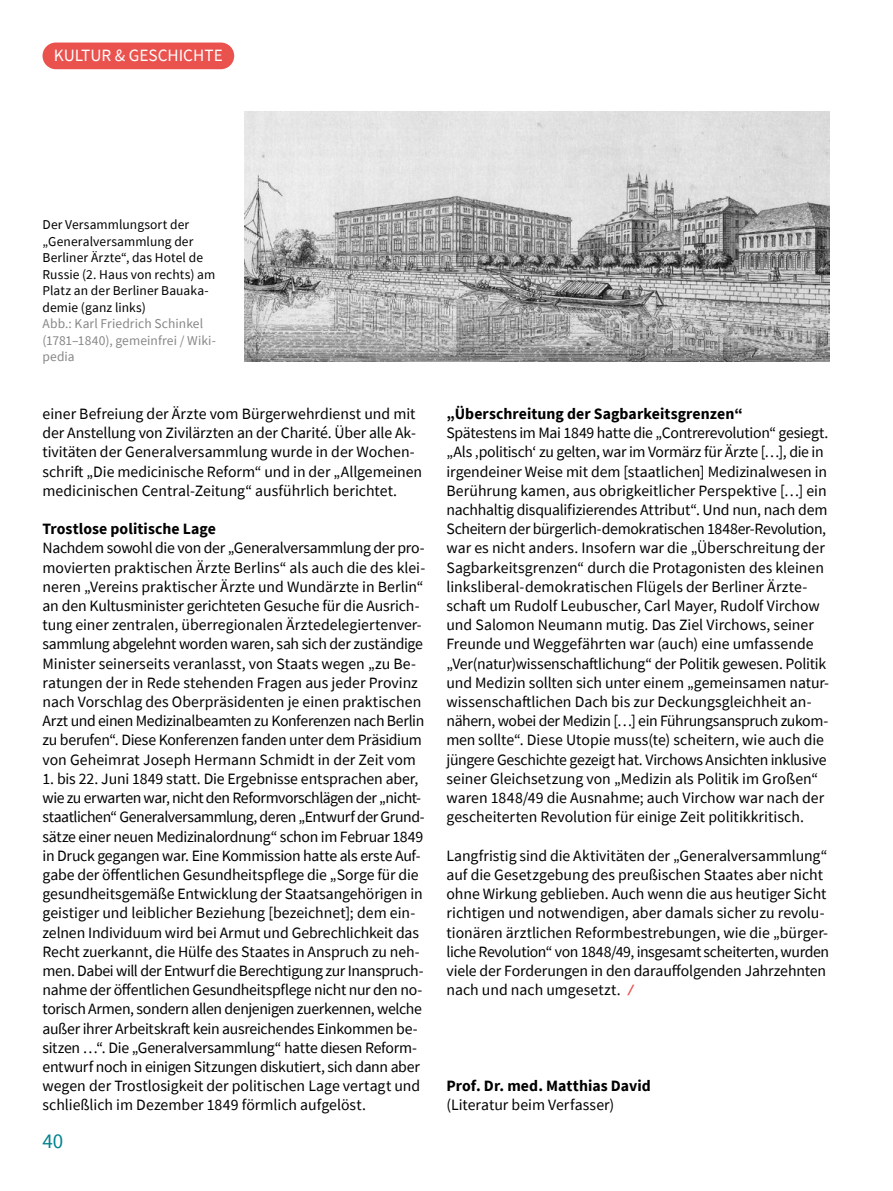
<style>
.page{position:relative;width:893px;height:1191px;background:#fff}
.page>*{position:absolute;margin:0;border:0;box-sizing:border-box;transform-origin:0 0}
.t1{font:21px "Source Sans Pro";color:#008390}
.t2{font:17.25px "Source Sans Pro";color:#fff}
.t3{font:15.75px/19.2px "Source Sans Pro";letter-spacing:-.005em;color:#000}
.t4{font:700 15.75px "Source Sans Pro";letter-spacing:.005em;color:#000}
.t5{font:13.5px/16.5px "Source Sans Pro";letter-spacing:.005em;color:#000}
.t6{font:13.5px/16.5px "Source Sans Pro";letter-spacing:.005em;color:#878786}
.s1{font-weight:900;color:#ea524e}
</style>
<div class="page">
<div style="left:43px;top:43px;width:191px;height:26px;background:#ea524e;border-radius:13px"></div>
<img style="left:244px;top:112px;width:585px;height:249px">
<p class="t2" style="left:54px;top:45px;width:170px">KULTUR &amp; GESCHICHTE</p>
<p class="t5" style="left:43px;top:216px;width:174px">Der Versammlungsort der „Generalversammlung der<br>Berliner Ärzte“, das Hotel de<br>Russie (2. Haus von rechts) am<br>Platz an der Berliner Bauaka&shy;demie (ganz links)</p>
<p class="t6" style="left:43px;top:315px;width:175px">Abb.: Karl Friedrich Schinkel (1781–1840), gemeinfrei / Wiki&shy;pedia</p>
<p class="t3" style="left:43px;top:404px;width:381px">einer Befreiung der Ärzte vom Bürgerwehrdienst und mit der Anstellung von Zivilärzten an der Charité. Über alle Ak&shy;tivitäten der Generalversammlung wurde in der Wochen&shy;schrift „Die medicinische Reform“ und in der „Allgemeinen medicinischen Central-Zeitung“ ausführlich berichtet.</p>
<p class="t4" style="left:43px;top:518px;width:175px">Trostlose politische Lage</p>
<p class="t3" style="left:43px;top:538px;width:384px">Nachdem sowohl die von der „Generalversammlung der pro&shy;movierten praktischen Ärzte Berlins“ als auch die des klei&shy;neren „Vereins praktischer Ärzte und Wundärzte in Berlin“ an den Kultusminister gerichteten Gesuche für die Ausrich&shy;tung einer zentralen, überregionalen Ärztedelegiertenver&shy;sammlung abgelehnt worden waren, sah sich der zuständige Minister seinerseits veranlasst, von Staats wegen „zu Be&shy;ratungen der in Rede stehenden Fragen aus jeder Provinz nach Vorschlag des Oberpräsidenten je einen praktischen Arzt und einen Medizinalbeamten zu Konferenzen nach Berlin zu berufen“. Diese Konferenzen fanden unter dem Präsidium von Geheimrat Joseph Hermann Schmidt in der Zeit vom</p>
<p class="t3" style="left:43px;top:769px;width:384px">1. bis 22. Juni 1849 statt. Die Ergebnisse entsprachen aber, wie zu erwarten war, nicht den Reformvorschlägen der „nicht&shy;staatlichen“ Generalversammlung, deren „Entwurf der Grund&shy;sätze einer neuen Medizinalordnung“ schon im Februar 1849 in Druck gegangen war. Eine Kommission hatte als erste Auf&shy;gabe der öffentlichen Gesundheitspflege die „Sorge für die gesundheitsgemäße Entwicklung der Staatsangehörigen in geistiger und leiblicher Beziehung [bezeichnet]; dem ein&shy;zelnen Individuum wird bei Armut und Gebrechlichkeit das Recht zuerkannt, die Hülfe des Staates in Anspruch zu neh&shy;men. Dabei will der Entwurf die Berechtigung zur Inanspruch&shy;nahme der öffentlichen Gesundheitspflege nicht nur den no&shy;torisch Armen, sondern allen denjenigen zuerkennen, welche außer ihrer Arbeitskraft kein ausreichendes Einkommen be&shy;sitzen …“. Die „Generalversammlung“ hatte diesen Reform&shy;entwurf noch in einigen Sitzungen diskutiert, sich dann aber wegen der Trostlosigkeit der politischen Lage vertagt und schließlich im Dezember 1849 förmlich aufgelöst.</p>
<h1 class="t1" style="left:43px;top:1128px;width:22px">40</h1>
<p class="t4" style="left:446px;top:403px;width:298px">„Überschreitung der Sagbarkeitsgrenzen“</p>
<p class="t3" style="left:446px;top:423px;width:384px">Spätestens im Mai 1849 hatte die „Contrerevolution“ gesiegt. „Als ‚politisch‘ zu gelten, war im Vormärz für Ärzte […], die in irgendeiner Weise mit dem [staatlichen] Medizinalwesen in Berührung kamen, aus obrigkeitlicher Perspektive […] ein nachhaltig disqualifizierendes Attribut“. Und nun, nach dem Scheitern der bürgerlich-demokratischen 1848er-Revolution, war es nicht anders. Insofern war die „Überschreitung der Sagbarkeitsgrenzen“ durch die Protagonisten des kleinen linksliberal-demokratischen Flügels der Berliner Ärzte&shy;schaft um Rudolf Leubuscher, Carl Mayer, Rudolf Virchow und Salomon Neumann mutig. Das Ziel Virchows, seiner Freunde und Weggefährten war (auch) eine umfassende „Ver(natur)wissenschaftlichung“ der Politik gewesen. Politik und Medizin sollten sich unter einem „gemeinsamen natur&shy;wissenschaftlichen Dach bis zur Deckungsgleichheit an&shy;nähern, wobei der Medizin […] ein Führungsanspruch zukom&shy;men sollte“. Diese Utopie muss(te) scheitern, wie auch die jüngere Geschichte gezeigt hat. Virchows Ansichten inklusive seiner Gleichsetzung von „Medizin als Politik im Großen“ waren 1848/49 die Ausnahme; auch Virchow war nach der gescheiterten Revolution für einige Zeit politikkritisch.</p>
<p class="t3" style="left:446px;top:845px;width:384px">Langfristig sind die Aktivitäten der „Generalversammlung“ auf die Gesetzgebung des preußischen Staates aber nicht ohne Wirkung geblieben. Auch wenn die aus heutiger Sicht richtigen und notwendigen, aber damals sicher zu revolu&shy;tionären ärztlichen Reformbestrebungen, wie die „bürger&shy;liche Revolution“ von 1848/49, insgesamt scheiterten, wurden viele der Forderungen in den darauffolgenden Jahrzehnten nach und nach umgesetzt. <span class="s1">∕</span></p>
<p class="t4" style="left:446px;top:1075px;width:206px">Prof. Dr. med. Matthias David</p>
<p class="t3" style="left:446px;top:1095px;width:169px">(Literatur beim Verfasser)</p>
</div>
